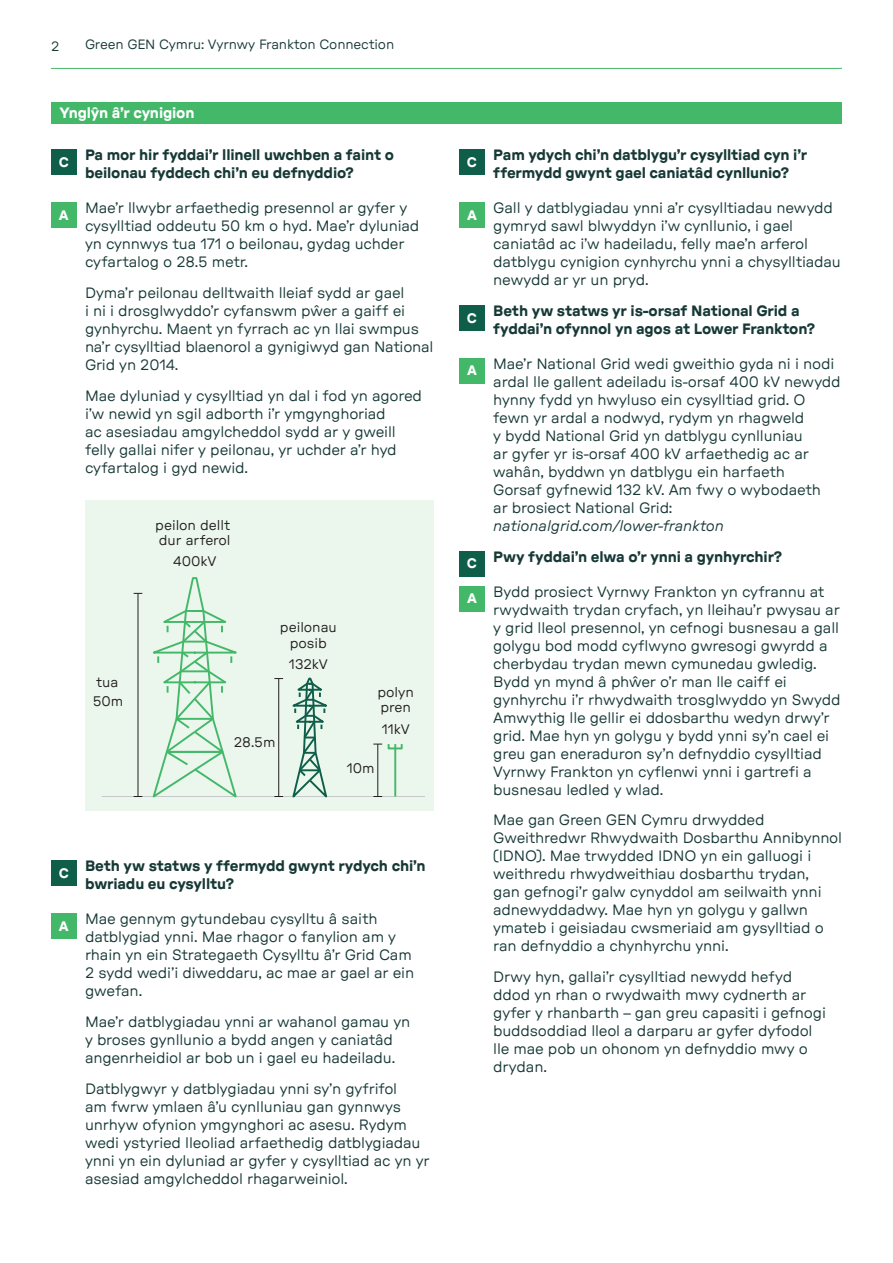
<style>
.page{position:relative;width:893px;height:1263px;background:#fff}
.page>*{position:absolute;margin:0;border:0;box-sizing:border-box;transform-origin:0 0}
.Questions_Body_10_12pt{font:15px/18px "GT Pressura Extended Text";letter-spacing:-.01em;color:#173936}
.Questions_Bold_10_12pt{font:700 expanded 15px/18px "GT Pressura";letter-spacing:-.01em;color:#173936}
.Questions_Bold_10_12pt-2{font:700 expanded 15px "GT Pressura";letter-spacing:-.01em;color:#fff}
.t1{font:13.8px/15.5px "GT Pressura Extended Text";color:#231f20}
.Q_A_12pt{font:700 expanded 13.8px "GT Pressura";color:#fff}
.t2{font:13.5px "GT Pressura Extended Text";letter-spacing:-.01em;color:#173936}
.s1{font-style:italic}
</style>
<div class="page">
<hr style="left:51px;top:68px;width:791px;height:1px;background:#44b869">
<div style="left:51px;top:102px;width:791px;height:21px;background:#44b869"></div>
<div style="left:51px;top:203px;width:26px;height:25px;background:#44b869"></div>
<div style="left:51px;top:913px;width:26px;height:26px;background:#44b869"></div>
<div style="left:51px;top:150px;width:26px;height:25px;background:#0e5e49"></div>
<div style="left:51px;top:860px;width:26px;height:26px;background:#0e5e49"></div>
<div style="left:459px;top:202px;width:26px;height:26px;background:#44b869"></div>
<div style="left:459px;top:149px;width:26px;height:26px;background:#0e5e49"></div>
<div style="left:459px;top:358px;width:26px;height:26px;background:#44b869"></div>
<div style="left:459px;top:305px;width:26px;height:26px;background:#0e5e49"></div>
<div style="left:85px;top:500px;width:349px;height:310px;background:#ebf6ed"></div>
<hr style="left:102px;top:796px;width:323px;height:1px;background:#c7c8ca">
<hr style="left:377px;top:744px;width:1px;height:52px;background:#231f20">
<svg style="left:134px;top:577px;width:103px;height:221px"></svg>
<svg style="left:274px;top:677px;width:54px;height:121px"></svg>
<hr style="left:394px;top:744px;width:2px;height:52px;background:#44b869">
<div style="left:388px;top:743px;width:15px;height:6px;border:2px solid #44b869"></div>
<div style="left:459px;top:586px;width:26px;height:25px;background:#44b869"></div>
<div style="left:459px;top:551px;width:26px;height:26px;background:#0e5e49"></div>
<p class="t2" style="left:51px;top:38px;width:10px">2</p>
<p class="t2" style="left:85px;top:36px;width:311px">Green GEN Cymru: Vyrnwy Frankton Connection</p>
<p class="Questions_Bold_10_12pt-2" style="left:60px;top:103px;width:137px">Ynglŷn â’r cynigion</p>
<p class="Q_A_12pt" style="left:59px;top:154px;width:12px">C</p>
<p class="Q_A_12pt" style="left:59px;top:207px;width:11px">A</p>
<p class="Questions_Bold_10_12pt" style="left:85px;top:146px;width:310px">Pa mor hir fyddai’r llinell uwchben a faint o beilonau fyddech chi’n eu defnyddio?</p>
<p class="Questions_Body_10_12pt" style="left:85px;top:199px;width:336px">Mae’r llwybr arfaethedig presennol ar gyfer y cysylltiad oddeutu 50 km o hyd. Mae’r dyluniad yn cynnwys tua 171 o beilonau, gydag uchder cyfartalog o 28.5 metr.</p>
<p class="Questions_Body_10_12pt" style="left:85px;top:283px;width:350px">Dyma’r peilonau delltwaith lleiaf sydd ar gael<br>i ni i drosglwyddo’r cyfanswm pŵer a gaiff ei gynhyrchu. Maent yn fyrrach ac yn llai swmpus na’r cysylltiad blaenorol a gynigiwyd gan National Grid yn 2014.</p>
<p class="Questions_Body_10_12pt" style="left:85px;top:386px;width:339px">Mae dyluniad y cysylltiad yn dal i fod yn agored i’w newid yn sgil adborth i’r ymgynghoriad<br>ac asesiadau amgylcheddol sydd ar y gweill felly gallai nifer y peilonau, yr uchder a’r hyd cyfartalog i gyd newid.</p>
<p class="t1" style="left:155px;top:517px;width:77px">peilon dellt dur arferol</p>
<p class="t1" style="left:173px;top:553px;width:45px">400kV</p>
<p class="t1" style="left:96px;top:674px;width:24px">tua</p>
<p class="t1" style="left:93px;top:693px;width:32px">50m</p>
<p class="t1" style="left:280px;top:619px;width:58px;text-align:center">peilonau posib</p>
<p class="t1" style="left:289px;top:656px;width:40px">132kV</p>
<p class="t1" style="left:234px;top:734px;width:43px">28.5m</p>
<p class="t1" style="left:377px;top:684px;width:38px">polyn pren</p>
<p class="t1" style="left:382px;top:721px;width:30px">11kV</p>
<p class="t1" style="left:347px;top:760px;width:30px">10m</p>
<p class="Q_A_12pt" style="left:59px;top:864px;width:12px">C</p>
<p class="Q_A_12pt" style="left:59px;top:917px;width:11px">A</p>
<p class="Questions_Bold_10_12pt" style="left:85px;top:856px;width:342px">Beth yw statws y ffermydd gwynt rydych chi’n bwriadu eu cysylltu?</p>
<p class="Questions_Body_10_12pt" style="left:85px;top:910px;width:331px">Mae gennym gytundebau cysylltu â saith datblygiad ynni. Mae rhagor o fanylion am y rhain yn ein Strategaeth Cysylltu â’r Grid Cam 2 sydd wedi’i diweddaru, ac mae ar gael ar ein gwefan.</p>
<p class="Questions_Body_10_12pt" style="left:85px;top:1012px;width:327px">Mae’r datblygiadau ynni ar wahanol gamau yn y broses gynllunio a bydd angen y caniatâd angenrheidiol ar bob un i gael eu hadeiladu.</p>
<p class="Questions_Body_10_12pt" style="left:85px;top:1079px;width:346px">Datblygwyr y datblygiadau ynni sy’n gyfrifol<br>am fwrw ymlaen â’u cynlluniau gan gynnwys unrhyw ofynion ymgynghori ac asesu. Rydym wedi ystyried lleoliad arfaethedig datblygiadau ynni yn ein dyluniad ar gyfer y cysylltiad ac yn yr asesiad amgylcheddol rhagarweiniol.</p>
<p class="Q_A_12pt" style="left:467px;top:154px;width:12px">C</p>
<p class="Q_A_12pt" style="left:467px;top:206px;width:11px">A</p>
<p class="Q_A_12pt" style="left:467px;top:309px;width:12px">C</p>
<p class="Q_A_12pt" style="left:467px;top:362px;width:11px">A</p>
<p class="Q_A_12pt" style="left:467px;top:555px;width:12px">C</p>
<p class="Q_A_12pt" style="left:467px;top:590px;width:11px">A</p>
<p class="Questions_Bold_10_12pt" style="left:493px;top:145px;width:315px">Pam ydych chi’n datblygu’r cysylltiad cyn i’r ffermydd gwynt gael caniatâd cynllunio?</p>
<p class="Questions_Body_10_12pt" style="left:493px;top:199px;width:349px">Gall y datblygiadau ynni a’r cysylltiadau newydd gymryd sawl blwyddyn i’w cynllunio, i gael caniatâd ac i’w hadeiladu, felly mae’n arferol datblygu cynigion cynhyrchu ynni a chysylltiadau newydd ar yr un pryd.</p>
<p class="Questions_Bold_10_12pt" style="left:493px;top:301px;width:323px">Beth yw statws yr is-orsaf National Grid a fyddai’n ofynnol yn agos at Lower Frankton?</p>
<p class="Questions_Body_10_12pt" style="left:493px;top:354px;width:349px">Mae’r National Grid wedi gweithio gyda ni i nodi ardal lle gallent adeiladu is-orsaf 400 kV newydd hynny fydd yn hwyluso ein cysylltiad grid. O fewn yr ardal a nodwyd, rydym yn rhagweld<br>y bydd National Grid yn datblygu cynlluniau<br>ar gyfer yr is-orsaf 400 kV arfaethedig ac ar wahân, byddwn yn datblygu ein harfaeth<br>Gorsaf gyfnewid 132 kV. Am fwy o wybodaeth<br>ar brosiect National Grid: <span class="s1">nationalgrid.com/lower-frankton</span></p>
<p class="Questions_Bold_10_12pt" style="left:493px;top:547px;width:290px">Pwy fyddai’n elwa o’r ynni a gynhyrchir?</p>
<p class="Questions_Body_10_12pt" style="left:493px;top:582px;width:349px">Bydd prosiect Vyrnwy Frankton yn cyfrannu at rwydwaith trydan cryfach, yn lleihau’r pwysau ar y grid lleol presennol, yn cefnogi busnesau a gall golygu bod modd cyflwyno gwresogi gwyrdd a cherbydau trydan mewn cymunedau gwledig.<br>Bydd yn mynd â phŵer o’r man lle caiff ei gynhyrchu i’r rhwydwaith trosglwyddo yn Swydd Amwythig lle gellir ei ddosbarthu wedyn drwy’r grid. Mae hyn yn golygu y bydd ynni sy’n cael ei greu gan eneraduron sy’n defnyddio cysylltiad Vyrnwy Frankton yn cyflenwi ynni i gartrefi a busnesau ledled y wlad.</p>
<p class="Questions_Body_10_12pt" style="left:493px;top:811px;width:350px">Mae gan Green GEN Cymru drwydded Gweithredwr Rhwydwaith Dosbarthu Annibynnol (IDNO). Mae trwydded IDNO yn ein galluogi i weithredu rhwydweithiau dosbarthu trydan,<br>gan gefnogi’r galw cynyddol am seilwaith ynni adnewyddadwy. Mae hyn yn golygu y gallwn ymateb i geisiadau cwsmeriaid am gysylltiad o ran defnyddio a chynhyrchu ynni.</p>
<p class="Questions_Body_10_12pt" style="left:493px;top:968px;width:334px">Drwy hyn, gallai’r cysylltiad newydd hefyd ddod yn rhan o rwydwaith mwy cydnerth ar gyfer y rhanbarth – gan greu capasiti i gefnogi buddsoddiad lleol a darparu ar gyfer dyfodol lle mae pob un ohonom yn defnyddio mwy o drydan.</p>
</div>
